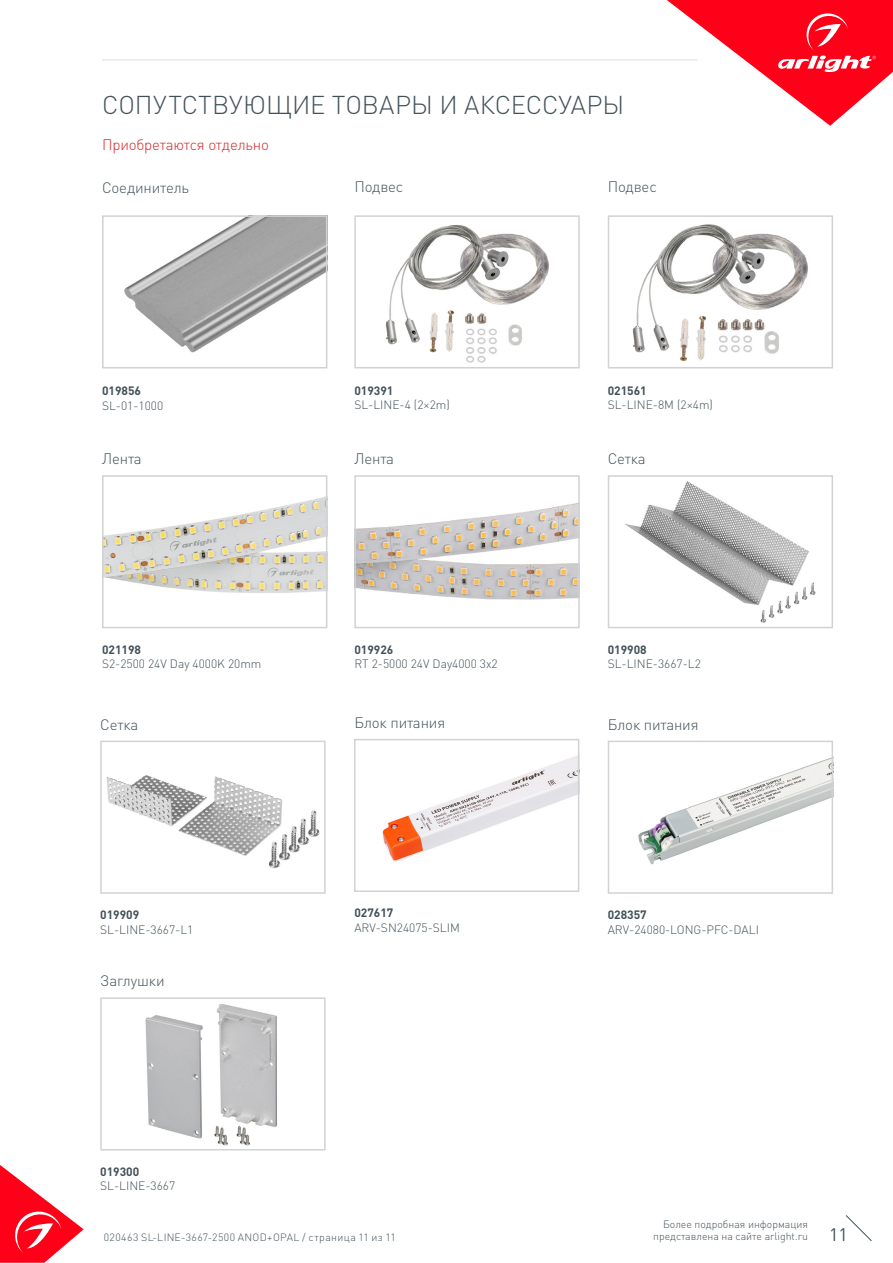
<style>
.page{position:relative;width:893px;height:1263px;background:#fff}
.page>*{position:absolute;margin:0;border:0;box-sizing:border-box;transform-origin:0 0}
.t1{font:300 25.5px "DIN Pro";color:#425159}
.t2{font:18px "DIN Pro";color:#425159}
.t3{font:300 15px "DIN Pro";letter-spacing:-.01em;color:#425159}
.t4{font:300 15px "DIN Pro";letter-spacing:-.01em;color:#d5262a}
.t5{font:300 12px "DIN Pro";color:#425159}
.t6{font:700 12px "DIN Pro";color:#425159}
.t7{font:300 10.5px/12.6px "DIN Pro";color:#425159;text-align:right}
.t8{font:300 10.5px "DIN Pro";letter-spacing:.04em;color:#425159}
</style>
<div class="page">
<svg style="left:0;top:1165px;width:84px;height:98px"></svg>
<svg style="left:845px;top:1215px;width:27px;height:26px"></svg>
<svg style="left:667px;top:0;width:226px;height:126px"></svg>
<hr style="left:102px;top:60px;width:595px;height:1px;background:#dcdddf">
<img style="left:632px;top:224px;width:176px;height:137px">
<div style="left:608px;top:215px;width:225px;height:153px;border:2px solid #d1d2d4"></div>
<img style="left:386px;top:225px;width:163px;height:138px">
<div style="left:354px;top:215px;width:226px;height:153px;border:2px solid #d1d2d4"></div>
<img style="left:124px;top:218px;width:200px;height:135px">
<div style="left:102px;top:215px;width:225px;height:153px;border:2px solid #d1d2d4"></div>
<img style="left:357px;top:503px;width:220px;height:97px">
<div style="left:354px;top:475px;width:226px;height:153px;border:2px solid #d1d2d4"></div>
<img style="left:105px;top:497px;width:219px;height:96px">
<div style="left:102px;top:475px;width:225px;height:153px;border:2px solid #d1d2d4"></div>
<img style="left:625px;top:481px;width:191px;height:142px">
<div style="left:608px;top:475px;width:225px;height:153px;border:2px solid #d1d2d4"></div>
<img style="left:106px;top:775px;width:214px;height:94px">
<div style="left:100px;top:741px;width:226px;height:153px;border:2px solid #d1d2d4"></div>
<img style="left:382px;top:756px;width:194px;height:106px">
<div style="left:354px;top:739px;width:225px;height:153px;border:2px solid #d1d2d4"></div>
<img style="left:638px;top:758px;width:192px;height:107px">
<div style="left:608px;top:741px;width:225px;height:153px;border:2px solid #d1d2d4"></div>
<img style="left:145px;top:1004px;width:132px;height:142px">
<div style="left:100px;top:997px;width:226px;height:153px;border:2px solid #d1d2d4"></div>
<h1 class="t1" style="left:102px;top:87px;width:524px">СОПУТСТВУЮЩИЕ ТОВАРЫ И АКСЕССУАРЫ</h1>
<p class="t4" style="left:102px;top:134px;width:168px">Приобретаются отдельно</p>
<p class="t3" style="left:102px;top:177px;width:89px">Соединитель</p>
<p class="t6" style="left:102px;top:383px;width:41px">019856</p>
<p class="t5" style="left:102px;top:397px;width:63px">SL-01-1000</p>
<p class="t3" style="left:354px;top:177px;width:51px">Подвес</p>
<p class="t6" style="left:354px;top:382px;width:41px">019391</p>
<p class="t5" style="left:354px;top:397px;width:97px">SL-LINE-4 (2×2m)</p>
<p class="t3" style="left:608px;top:177px;width:51px">Подвес</p>
<p class="t6" style="left:608px;top:382px;width:41px">021561</p>
<p class="t5" style="left:608px;top:397px;width:107px">SL-LINE-8M (2×4m)</p>
<p class="t3" style="left:102px;top:448px;width:41px">Лента</p>
<p class="t3" style="left:608px;top:448px;width:40px">Сетка</p>
<p class="t3" style="left:354px;top:448px;width:41px">Лента</p>
<p class="t6" style="left:102px;top:641px;width:41px">021198</p>
<p class="t5" style="left:102px;top:656px;width:161px">S2-2500 24V Day 4000K 20mm</p>
<p class="t6" style="left:354px;top:641px;width:41px">019926</p>
<p class="t5" style="left:354px;top:656px;width:145px">RT 2-5000 24V Day4000 3x2</p>
<p class="t6" style="left:608px;top:641px;width:41px">019908</p>
<p class="t5" style="left:608px;top:656px;width:95px">SL-LINE-3667-L2</p>
<p class="t3" style="left:100px;top:714px;width:40px">Сетка</p>
<p class="t3" style="left:354px;top:712px;width:92px">Блок питания</p>
<p class="t3" style="left:608px;top:714px;width:92px">Блок питания</p>
<p class="t6" style="left:100px;top:906px;width:41px">019909</p>
<p class="t5" style="left:100px;top:921px;width:95px">SL-LINE-3667-L1</p>
<p class="t6" style="left:354px;top:905px;width:41px">027617</p>
<p class="t5" style="left:354px;top:919px;width:107px">ARV-SN24075-SLIM</p>
<p class="t6" style="left:608px;top:906px;width:41px">028357</p>
<p class="t5" style="left:608px;top:921px;width:153px">ARV-24080-LONG-PFC-DALI</p>
<p class="t3" style="left:100px;top:970px;width:66px">Заглушки</p>
<p class="t6" style="left:100px;top:1163px;width:41px">019300</p>
<p class="t5" style="left:100px;top:1177px;width:76px">SL-LINE-3667</p>
<p class="t7" style="left:653px;top:1217px;width:156px">Более подробная информация представлена на сайте arlight.ru</p>
<p class="t8" style="left:104px;top:1230px;width:294px">020463 SL-LINE-3667-2500 ANOD+OPAL / страница 11 из 11</p>
<h2 class="t2" style="left:829px;top:1222px;width:20px">11</h2>
</div>
